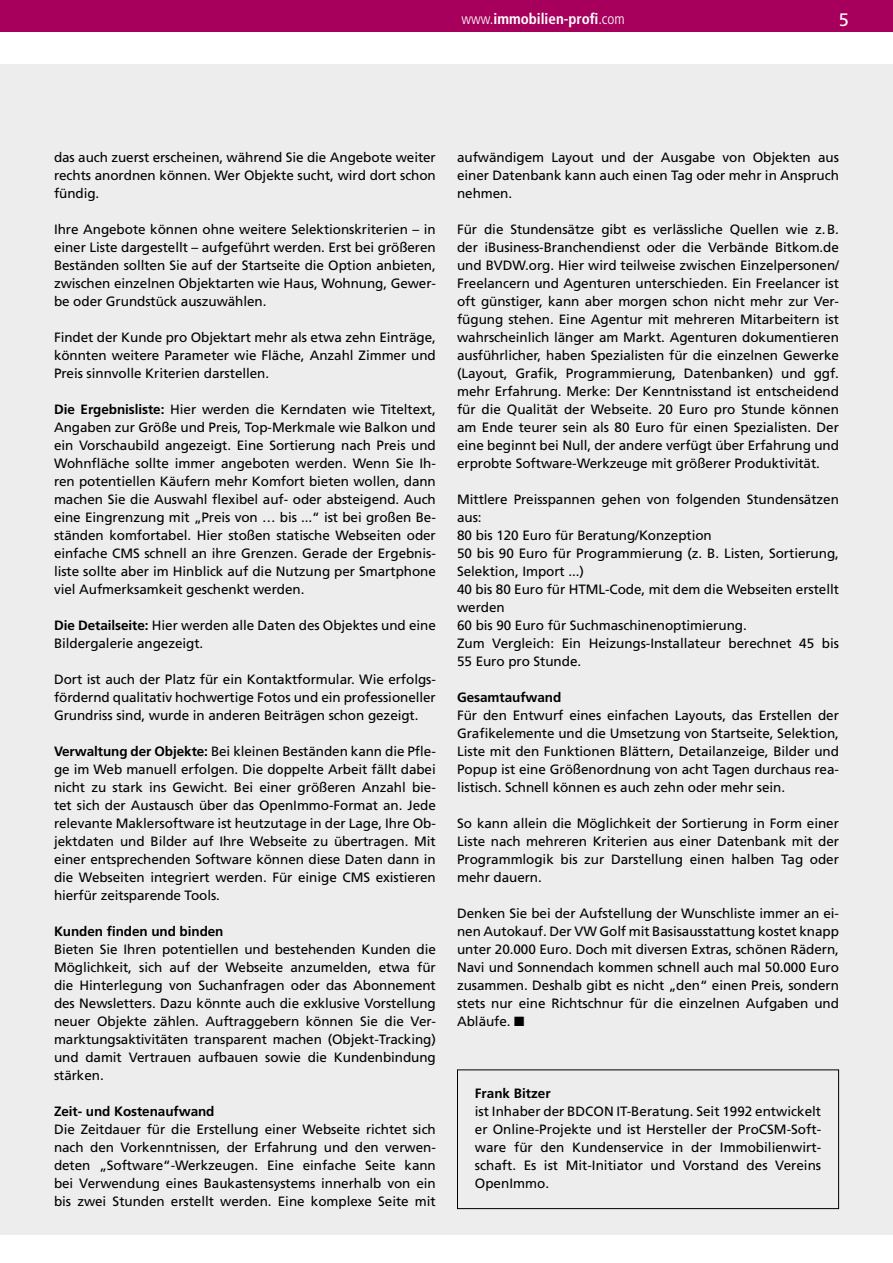
<style>
.page{position:relative;width:893px;height:1263px;background:#fff}
.page>*{position:absolute;margin:0;border:0;box-sizing:border-box;transform-origin:0 0}
.t1{font:18px "Frutiger LT Pro";color:#fff}
.t2{font:700 condensed 15px "Frutiger";color:#fff}
.t3{font:13.5px/18px "Frutiger LT Pro";letter-spacing:-.005em;color:#000;text-align:justify}
.t4{font:700 13.5px "Frutiger LT Pro";letter-spacing:-.005em;color:#000}
.s1{font-weight:300}
.s2{font-weight:700}
</style>
<div class="page">
<div style="left:0;top:0;width:893px;height:31px;background:#a7005c"></div>
<div style="left:0;top:64px;width:893px;height:1170px;background:#ededed"></div>
<div style="left:457px;top:1069px;width:382px;height:140px;border:1px solid #000"></div>
<p class="t2" style="left:461px;top:10px;width:165px"><span class="s1">www.</span>immobilien-profi<span class="s1">.com</span></p>
<h1 class="t1" style="left:839px;top:9px;width:12px">5</h1>
<p class="t3" style="left:54px;top:148px;width:383px">das auch zuerst erscheinen, während Sie die Angebote weiter rechts anordnen können. Wer Objekte sucht, wird dort schon fündig.</p>
<p class="t3" style="left:54px;top:220px;width:383px">Ihre Angebote können ohne weitere Selektionskriterien – in einer Liste dargestellt – aufgeführt werden. Erst bei größeren Beständen sollten Sie auf der Startseite die Option anbieten, zwischen einzelnen Objektarten wie Haus, Wohnung, Gewer&shy;be oder Grundstück auszuwählen.</p>
<p class="t3" style="left:54px;top:328px;width:383px">Findet der Kunde pro Objektart mehr als etwa zehn Einträge, könnten weitere Parameter wie Fläche, Anzahl Zimmer und Preis sinnvolle Kriterien darstellen.</p>
<p class="t3" style="left:54px;top:400px;width:383px"><span class="s2">Die Ergebnisliste:</span> Hier werden die Kerndaten wie Titeltext, Angaben zur Größe und Preis, Top-Merkmale wie Balkon und ein Vorschaubild angezeigt. Eine Sortierung nach Preis und Wohnfläche sollte immer angeboten werden. Wenn Sie Ih&shy;ren potentiellen Käufern mehr Komfort bieten wollen, dann machen Sie die Auswahl flexibel auf- oder absteigend. Auch eine Eingrenzung mit „Preis von … bis ...“ ist bei großen Be&shy;ständen komfortabel. Hier stoßen statische Webseiten oder einfache CMS schnell an ihre Grenzen. Gerade der Ergebnis&shy;liste sollte aber im Hinblick auf die Nutzung per Smartphone viel Aufmerksamkeit geschenkt werden.</p>
<p class="t3" style="left:54px;top:616px;width:383px"><span class="s2">Die Detailseite:</span> Hier werden alle Daten des Objektes und eine<br>Bildergalerie angezeigt.</p>
<p class="t3" style="left:54px;top:670px;width:383px">Dort ist auch der Platz für ein Kontaktformular. Wie erfolgs&shy;fördernd qualitativ hochwertige Fotos und ein professioneller Grundriss sind, wurde in anderen Beiträgen schon gezeigt.</p>
<p class="t3" style="left:54px;top:742px;width:383px"><span class="s2">Verwaltung der Objekte:</span> Bei kleinen Beständen kann die Pfle&shy;ge im Web manuell erfolgen. Die doppelte Arbeit fällt dabei nicht zu stark ins Gewicht. Bei einer größeren Anzahl bie&shy;tet sich der Austausch über das OpenImmo-Format an. Jede relevante Maklersoftware ist heutzutage in der Lage, Ihre Ob&shy;jektdaten und Bilder auf Ihre Webseite zu übertragen. Mit einer entsprechenden Software können diese Daten dann in die Webseiten integriert werden. Für einige CMS existieren hierfür zeitsparende Tools.</p>
<p class="t4" style="left:54px;top:923px;width:171px">Kunden finden und binden</p>
<p class="t3" style="left:54px;top:940px;width:383px">Bieten Sie Ihren potentiellen und bestehenden Kunden die Möglichkeit, sich auf der Webseite anzumelden, etwa für die Hinterlegung von Suchanfragen oder das Abonnement des Newsletters. Dazu könnte auch die exklusive Vorstellung neuer Objekte zählen. Auftraggebern können Sie die Ver&shy;marktungsaktivitäten transparent machen (Objekt-Tracking) und damit Vertrauen aufbauen sowie die Kundenbindung stärken.</p>
<p class="t4" style="left:54px;top:1103px;width:162px">Zeit- und Kostenaufwand</p>
<p class="t3" style="left:54px;top:1120px;width:383px">Die Zeitdauer für die Erstellung einer Webseite richtet sich nach den Vorkenntnissen, der Erfahrung und den verwen&shy;deten „Software“-Werkzeugen. Eine einfache Seite kann bei Verwendung eines Baukastensystems innerhalb von ein bis zwei Stunden erstellt werden. Eine komplexe Seite mit</p>
<p class="t3" style="left:457px;top:148px;width:383px">aufwändigem Layout und der Ausgabe von Objekten aus einer Datenbank kann auch einen Tag oder mehr in Anspruch nehmen.</p>
<p class="t3" style="left:457px;top:220px;width:383px">Für die Stundensätze gibt es verlässliche Quellen wie z.B. der iBusiness-Branchendienst oder die Verbände Bitkom.de und BVDW.org. Hier wird teilweise zwischen Einzelpersonen/ Freelancern und Agenturen unterschieden. Ein Freelancer ist oft günstiger, kann aber morgen schon nicht mehr zur Ver&shy;fügung stehen. Eine Agentur mit mehreren Mitarbeitern ist wahrscheinlich länger am Markt. Agenturen dokumentieren ausführlicher, haben Spezialisten für die einzelnen Gewerke (Layout, Grafik, Programmierung, Datenbanken) und ggf. mehr Erfahrung. Merke: Der Kenntnisstand ist entscheidend für die Qualität der Webseite. 20 Euro pro Stunde können am Ende teurer sein als 80 Euro für einen Spezialisten. Der eine beginnt bei Null, der andere verfügt über Erfahrung und erprobte Software-Werkzeuge mit größerer Produktivität.</p>
<p class="t3" style="left:457px;top:490px;width:383px;text-align:left">Mittlere Preisspannen gehen von folgenden Stundensätzen aus:<br>80 bis 120 Euro für Beratung/Konzeption<br>50 bis 90 Euro für Programmierung (z. B. Listen, Sortierung, Selektion, Import ...)<br>40 bis 80 Euro für HTML-Code, mit dem die Webseiten erstellt werden<br>60 bis 90 Euro für Suchmaschinenoptimierung.<br>Zum Vergleich: Ein Heizungs-Installateur berechnet 45 bis 55 Euro pro Stunde.</p>
<p class="t4" style="left:457px;top:689px;width:106px">Gesamtaufwand</p>
<p class="t3" style="left:457px;top:706px;width:383px">Für den Entwurf eines einfachen Layouts, das Erstellen der Grafikelemente und die Umsetzung von Startseite, Selektion, Liste mit den Funktionen Blättern, Detailanzeige, Bilder und Popup ist eine Größenordnung von acht Tagen durchaus rea&shy;listisch. Schnell können es auch zehn oder mehr sein.</p>
<p class="t3" style="left:457px;top:814px;width:383px">So kann allein die Möglichkeit der Sortierung in Form einer Liste nach mehreren Kriterien aus einer Datenbank mit der Programmlogik bis zur Darstellung einen halben Tag oder mehr dauern.</p>
<p class="t3" style="left:457px;top:904px;width:383px">Denken Sie bei der Aufstellung der Wunschliste immer an ei&shy;nen Autokauf. Der VW Golf mit Basisausstattung kostet knapp unter 20.000 Euro. Doch mit diversen Extras, schönen Rädern, Navi und Sonnendach kommen schnell auch mal 50.000 Euro zusammen. Deshalb gibt es nicht „den“ einen Preis, sondern stets nur eine Richtschnur für die einzelnen Aufgaben und Abläufe. ■</p>
<p class="t4" style="left:475px;top:1085px;width:77px">Frank Bitzer</p>
<p class="t3" style="left:475px;top:1102px;width:348px">ist Inhaber der BDCON IT-Beratung. Seit 1992 entwickelt er Online-Projekte und ist Hersteller der ProCSM-Soft&shy;ware für den Kundenservice in der Immobilienwirt&shy;schaft. Es ist Mit-Initiator und Vorstand des Vereins OpenImmo.</p>
</div>
